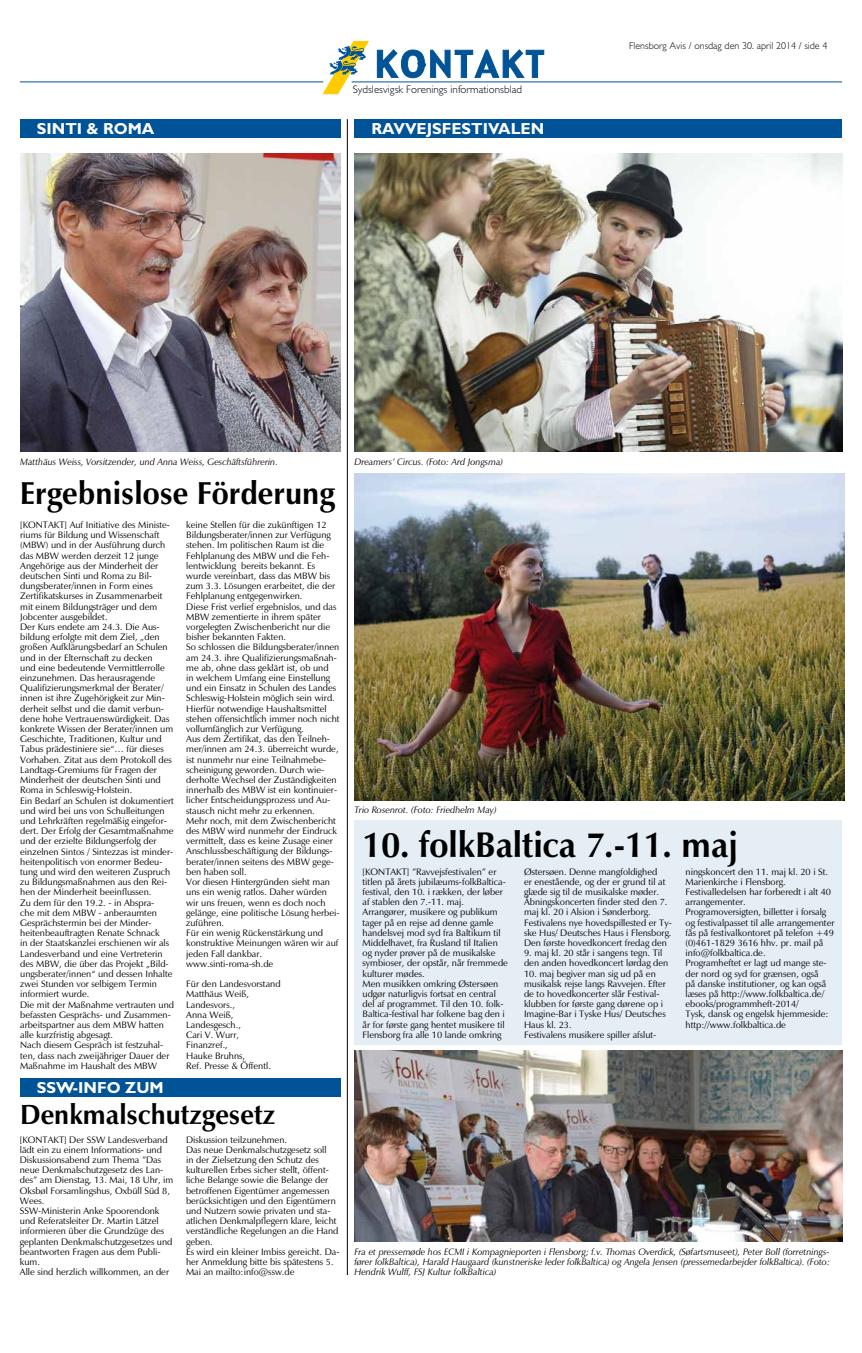
<style>
.page{position:relative;width:862px;height:1353px;background:#fff}
.page>*{position:absolute;margin:0;border:0;box-sizing:border-box;transform-origin:0 0}
.t1{font:700 36px "Zapf Humanist 601 BT";color:#000;scale:.95 1}
.t2{font:700 32px "Zapf Humanist 601 BT";color:#000;scale:.95 1}
.t3{font:700 28px "Zapf Humanist 601 BT";color:#000;scale:.95 1}
.t4{font:700 16px "Gill Sans";color:#fff}
.t5{font:300 11px "Gill Sans";color:#000}
.t6{font:300 10px "Gill Sans";color:#000}
.t7{font:9.4px/10.2px "Zapf Humanist 601 BT";color:#000}
.t8{font:italic 9.4px/10.2px "Zapf Humanist 601 BT";color:#000;text-align:justify}
</style>
<div class="page">
<div style="left:354px;top:820px;width:488px;height:225px;background:#e6eef5"></div>
<hr style="left:347px;top:119px;width:1px;height:1155px;background:#000">
<div style="left:354px;top:119px;width:488px;height:18px;background:#005397"></div>
<div style="left:20px;top:119px;width:320px;height:18px;background:#005397"></div>
<div style="left:20px;top:1078px;width:320px;height:18px;background:#005397"></div>
<hr style="left:351px;top:82px;width:491px;height:1px;background:#005397">
<hr style="left:20px;top:82px;width:303px;height:1px;background:#005397">
<svg style="left:322px;top:41px;width:47px;height:53px"></svg>
<svg style="left:377px;top:49px;width:167px;height:29px"></svg>
<img style="left:20px;top:153px;width:320px;height:298px">
<img style="left:354px;top:153px;width:488px;height:298px">
<img style="left:354px;top:473px;width:491px;height:327px">
<img style="left:354px;top:1050px;width:488px;height:191px">
<p class="t5" style="left:353px;top:83px;width:171px">Sydslesvigsk Forenings informationsblad</p>
<h3 class="t4" style="left:37px;top:119px;width:119px">SINTI &amp; ROMA</h3>
<h3 class="t4" style="left:371px;top:119px;width:174px">RAVVEJSFESTIVALEN</h3>
<p class="t6" style="left:629px;top:40px;width:200px">Flensborg Avis / onsdag den 30. april 2014 / side 4</p>
<p class="t8" style="left:20px;top:456px;width:259px">Matthäus Weiss, Vorsitzender, und Anna Weiss, Geschäftsführerin.</p>
<h2 class="t2" style="left:20px;top:473px;width:333px">Ergebnislose Förderung</h2>
<p class="t8" style="left:354px;top:456px;width:150px">Dreamers’ Circus. (Foto: Ard Jongsma)</p>
<p class="t7" style="left:20px;top:519px;width:155px">[KONTAKT] Auf Initiative des Ministe&shy;riums für Bildung und Wissenschaft (MBW) und in der Ausführung durch das MBW werden derzeit 12 junge Angehörige aus der Minderheit der deutschen Sinti und Roma zu Bil&shy;dungsberater/innen in Form eines Zertifikatskurses in Zusammenarbeit mit einem Bildungsträger und dem Jobcenter ausgebildet.<br>Der Kurs endete am 24.3. Die Aus&shy;bildung erfolgte mit dem Ziel, „den großen Aufklärungsbedarf an Schulen und in der Elternschaft zu decken<br>und eine bedeutende Vermittlerrolle einzunehmen. Das herausragende Qualifizierungsmerkmal der Berater/ innen ist ihre Zugehörigkeit zur Min&shy;derheit selbst und die damit verbun&shy;dene hohe Vertrauenswürdigkeit. Das konkrete Wissen der Berater/innen um Geschichte, Traditionen, Kultur und Tabus prädestiniere sie“… für dieses Vorhaben. Zitat aus dem Protokoll des Landtags-Gremiums für Fragen der Minderheit der deutschen Sinti und Roma in Schleswig-Holstein.<br>Ein Bedarf an Schulen ist dokumentiert und wird bei uns von Schulleitungen und Lehrkräften regelmäßig eingefor&shy;dert. Der Erfolg der Gesamtmaßnahme und der erzielte Bildungserfolg der einzelnen Sintos / Sintezzas ist minder&shy;heitenpolitisch von enormer Bedeu&shy;tung und wird den weiteren Zuspruch zu Bildungsmaßnahmen aus den Rei&shy;hen der Minderheit beeinflussen.<br>Zu dem für den 19.2. - in Abspra-<br>che mit dem MBW - anberaumten Gesprächstermin bei der Minder&shy;heitenbeauftragten Renate Schnack<br>in der Staatskanzlei erschienen wir als Landesverband und eine Vertreterin des MBW, die über das Projekt „Bild&shy;ungsberater/innen“ und dessen Inhalte zwei Stunden vor selbigem Termin informiert wurde.<br>Die mit der Maßnahme vertrauten und befassten Gesprächs- und Zusammen&shy;arbeitspartner aus dem MBW hatten alle kurzfristig abgesagt.<br>Nach diesem Gespräch ist festzuhal&shy;ten, dass nach zweijähriger Dauer der Maßnahme im Haushalt des MBW</p>
<p class="t7" style="left:186px;top:519px;width:155px">keine Stellen für die zukünftigen 12<br>Bildungsberater/innen zur Verfügung stehen. Im politischen Raum ist die Fehlplanung des MBW und die Feh&shy;lentwicklung bereits bekannt. Es wurde vereinbart, dass das MBW bis zum 3.3. Lösungen erarbeitet, die der Fehlplanung entgegenwirken.<br>Diese Frist verlief ergebnislos, und das MBW zementierte in ihrem später vorgelegten Zwischenbericht nur die bisher bekannten Fakten.<br>So schlossen die Bildungsberater/innen am 24.3. ihre Qualifizierungsmaßnah&shy;me ab, ohne dass geklärt ist, ob und<br>in welchem Umfang eine Einstellung und ein Einsatz in Schulen des Landes Schleswig-Holstein möglich sein wird.<br>Hierfür notwendige Haushaltsmittel stehen offensichtlich immer noch nicht vollumfänglich zur Verfügung.<br>Aus dem Zertifikat, das den Teilneh&shy;mer/innen am 24.3. überreicht wurde, ist nunmehr nur eine Teilnahmebe&shy;scheinigung geworden. Durch wie&shy;derholte Wechsel der Zuständigkeiten innerhalb des MBW ist ein kontinuier&shy;licher Entscheidungsprozess und Au&shy;stausch nicht mehr zu erkennen.<br>Mehr noch, mit dem Zwischenbericht des MBW wird nunmehr der Eindruck vermittelt, dass es keine Zusage einer Anschlussbeschäftigung der Bildungs&shy;berater/innen seitens des MBW gege&shy;ben haben soll.<br>Vor diesen Hintergründen sieht man uns ein wenig ratlos. Daher würden wir uns freuen, wenn es doch noch gelänge, eine politische Lösung herbei&shy;zuführen.<br>Für ein wenig Rückenstärkung und konstruktive Meinungen wären wir auf jeden Fall dankbar. www.sinti-roma-sh.de</p>
<p class="t7" style="left:186px;top:978px;width:96px">Für den Landesvorstand<br>Matthäus Weiß,<br>Landesvors.,<br>Anna Weiß,<br>Landesgesch.,<br>Cari V. Wurr,<br>Finanzref.,<br>Hauke Bruhns,<br>Ref. Presse &amp; Öffentl.</p>
<h3 class="t4" style="left:37px;top:1078px;width:128px">SSW-INFO ZUM</h3>
<h3 class="t3" style="left:20px;top:1096px;width:270px">Denkmalschutzgesetz</h3>
<p class="t7" style="left:20px;top:1134px;width:155px">[KONTAKT] Der SSW Landesverband lädt ein zu einem Informations- und<br>Diskussionsabend zum Thema ”Das neue Denkmalschutzgesetz des Lan&shy;des” am Dienstag, 13. Mai, 18 Uhr, im<br>Oksbøl Forsamlingshus, Oxbüll Süd 8,<br>Wees.<br>SSW-Ministerin Anke Spoorendonk und Referatsleiter Dr. Martin Lätzel informieren über die Grundzüge des geplanten Denkmalschutzgesetzes und beantworten Fragen aus dem Publi&shy;kum.<br>Alle sind herzlich willkommen, an der</p>
<p class="t7" style="left:186px;top:1134px;width:155px">Diskussion teilzunehmen.<br>Das neue Denkmalschutzgesetz soll<br>in der Zielsetzung den Schutz des kulturellen Erbes sicher stellt, öffent&shy;liche Belange sowie die Belange der betroffenen Eigentümer angemessen berücksichtigen und den Eigentümern und Nutzern sowie privaten und sta&shy;atlichen Denkmalpflegern klare, leicht verständliche Regelungen an die Hand geben.<br>Es wird ein kleiner Imbiss gereicht. Da&shy;her Anmeldung bitte bis spätestens 5.<br>Mai an mailto:info@ssw.de</p>
<p class="t8" style="left:354px;top:804px;width:144px">Trio Rosenrot. (Foto: Friedhelm May)</p>
<h1 class="t1" style="left:362px;top:822px;width:396px">10. folkBaltica 7.-11. maj</h1>
<p class="t7" style="left:685px;top:866px;width:150px">ningskoncert den 11. maj kl. 20 i St.<br>Marienkirche i Flensborg.<br>Festivalledelsen har forberedt i alt 40 arrangementer.<br>Programoversigten, billetter i forsalg og festivalpasset til alle arrangementer fås på festivalkontoret på telefon +49 (0)461-1829 3616 hhv. pr. mail på info@folkbaltica.de.<br>Programheftet er lagt ud mange ste&shy;der nord og syd for grænsen, også<br>på danske institutioner, og kan også læses på http://www.folkbaltica.de/ ebooks/programmheft-2014/<br>Tysk, dansk og engelsk hjemmeside: http://www.folkbaltica.de</p>
<p class="t7" style="left:362px;top:866px;width:147px">[KONTAKT] ”Ravvejsfestivalen” er titlen på årets jubilæums-folkBaltica&shy;festival, den 10. i rækken, der løber af stablen den 7.-11. maj.<br>Arrangører, musikere og publikum tager på en rejse ad denne gamle handelsvej mod syd fra Baltikum til Middelhavet, fra Rusland til Italien og nyder prøver på de musikalske symbioser, der opstår, når fremmede kulturer mødes.<br>Men musikken omkring Østersøen udgør naturligvis fortsat en central del af programmet. Til den 10. folk-Baltica-festival har folkene bag den i år for første gang hentet musikere til Flensborg fra alle 10 lande omkring</p>
<p class="t7" style="left:524px;top:866px;width:149px">Østersøen. Denne mangfoldighed<br>er enestående, og der er grund til at glæde sig til de musikalske møder.<br>Åbningskoncerten finder sted den 7. maj kl. 20 i Alsion i Sønderborg.<br>Festivalens nye hovedspillested er Ty&shy;ske Hus/ Deutsches Haus i Flensborg.<br>Den første hovedkoncert fredag den</p>
<p class="t7" style="left:524px;top:947px;width:146px">9. maj kl. 20 står i sangens tegn. Til den anden hovedkoncert lørdag den</p>
<p class="t7" style="left:524px;top:968px;width:143px">10. maj begiver man sig ud på en musikalsk rejse langs Ravvejen. Efter de to hovedkoncerter slår Festival&shy;klubben for første gang dørene op i<br>Imagine-Bar i Tyske Hus/ Deutsches<br>Haus kl. 23.<br>Festivalens musikere spiller afslut-</p>
<p class="t8" style="left:354px;top:1246px;width:477px">Fra et pressemøde hos ECMI i Kompagnieporten i Flensborg; f.v. Thomas Overdick, (Søfartsmuseet), Peter Boll (forretnings&shy;fører folkBaltica), Harald Haugaard (kunstneriske leder folkBaltica) og Angela Jensen (pressemedarbejder folkBaltica). (Foto:<br>Hendrik Wulff, FSJ Kultur folkBaltica)</p>
</div>
